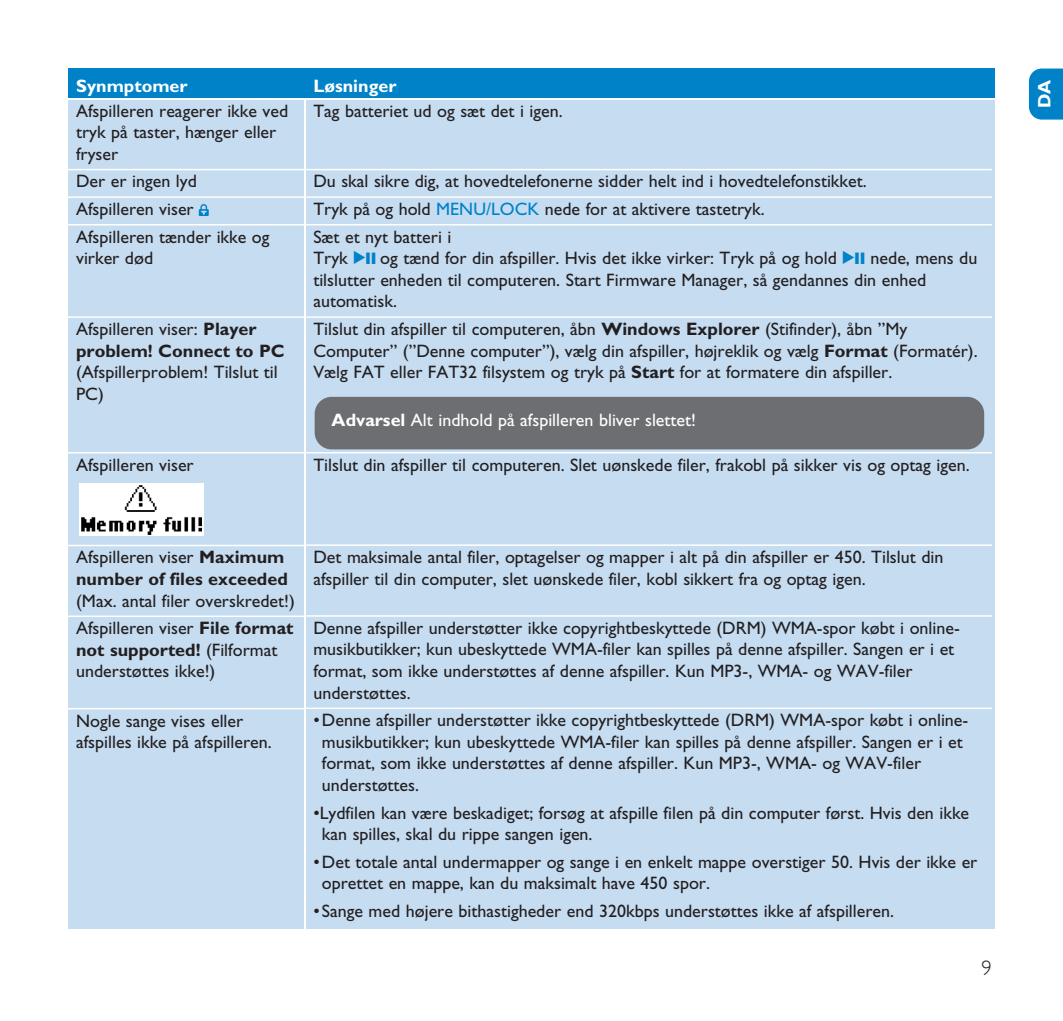
<style>
.page{position:relative;width:1063px;height:1021px;background:#fff}
.page>*{position:absolute;margin:0;border:0;box-sizing:border-box;transform-origin:0 0}
.t1{font:300 21px "Gill Alt One";color:#231f20}
.t2{font:18px/21.6px "Gill Alt One";color:#231f20}
.t3{font:700 18px/21.6px "Gill Alt One";color:#231f20}
.t4{font:18px "Gill Alt One";color:#fff}
.t5{font:700 18px "Gill Alt One";color:#fff}
.s1{font-weight:400}
.s2{color:#0082c8}
.s3{font-family:"Audio Four 4";color:#0082c8}
.s4{font-weight:700}
</style>
<div class="page">
<div style="left:1029px;top:69px;width:34px;height:51px;background:#0082c8"></div>
<div style="left:68px;top:100px;width:235px;height:829px;background:#c5dcf1"></div>
<div style="left:306px;top:100px;width:689px;height:829px;background:#c5dcf1"></div>
<div style="left:68px;top:69px;width:927px;height:29px;background:#0082c8"></div>
<hr style="left:68px;top:169px;width:237px;height:1px;background:#fff">
<hr style="left:68px;top:196px;width:237px;height:2px;background:#fff">
<hr style="left:68px;top:224px;width:237px;height:1px;background:#fff">
<hr style="left:68px;top:316px;width:237px;height:2px;background:#fff">
<hr style="left:68px;top:452px;width:237px;height:1px;background:#fff">
<hr style="left:68px;top:544px;width:237px;height:2px;background:#fff">
<hr style="left:68px;top:615px;width:237px;height:2px;background:#fff">
<hr style="left:68px;top:708px;width:237px;height:1px;background:#fff">
<div style="left:79px;top:483px;width:125px;height:53px;background:#fff"></div>
<img style="left:82px;top:485px;width:119px;height:49px">
<hr style="left:305px;top:169px;width:687px;height:1px;background:#fff">
<hr style="left:305px;top:196px;width:687px;height:2px;background:#fff">
<hr style="left:305px;top:224px;width:687px;height:1px;background:#fff">
<hr style="left:305px;top:316px;width:687px;height:2px;background:#fff">
<hr style="left:305px;top:452px;width:687px;height:1px;background:#fff">
<hr style="left:305px;top:544px;width:687px;height:2px;background:#fff">
<hr style="left:305px;top:615px;width:687px;height:1px;background:#fff">
<hr style="left:305px;top:707px;width:687px;height:2px;background:#fff">
<div style="left:315px;top:397px;width:669px;height:52px;background:#6d6e71;border-radius:17px"></div>
<svg style="left:199px;top:204px;width:10px;height:12px"></svg>
<p class="t5" style="left:76px;top:79px;width:113px">Synmptomer</p>
<p class="t2" style="left:76px;top:102px;width:214px">Afspilleren reagerer ikke ved tryk på taster, hænger eller fryser</p>
<p class="t2" style="left:76px;top:169px;width:195px;line-height:27.6px">Der er ingen lyd<br>Afspilleren viser<br>Afspilleren tænder ikke og</p>
<p class="t2" style="left:76px;top:249px;width:79px">virker død</p>
<p class="t3" style="left:76px;top:320px;width:210px"><span class="s1">Afspilleren viser:</span> Player problem! Connect to PC</p>
<p class="t2" style="left:76px;top:363px;width:203px">(Afspillerproblem! Tilslut til<br>PC)</p>
<p class="t2" style="left:76px;top:455px;width:119px">Afspilleren viser</p>
<p class="t5" style="left:313px;top:79px;width:85px">Løsninger</p>
<p class="t2" style="left:313px;top:102px;width:251px">Tag batteriet ud og sæt det i igen.</p>
<p class="t2" style="left:313px;top:169px;width:555px;line-height:27.6px">Du skal sikre dig, at hovedtelefonerne sidder helt ind i hovedtelefonstikket.<br>Tryk på og hold <span class="s2">MENU/LOCK</span> nede for at aktivere tastetryk.<br>Sæt et nyt batteri i</p>
<p class="t2" style="left:313px;top:249px;width:666px">Tryk <span class="s3">2;</span> og tænd for din afspiller. Hvis det ikke virker: Tryk på og hold <span class="s3">2;</span> nede, mens du tilslutter enheden til computeren. Start Firmware Manager, så gendannes din enhed automatisk.</p>
<p class="t2" style="left:313px;top:320px;width:666px">Tilslut din afspiller til computeren, åbn <span class="s4">Windows Explorer</span> (Stifinder), åbn ”My<br>Computer” (”Denne computer”), vælg din afspiller, højreklik og vælg <span class="s4">Format</span> (Formatér).<br>Vælg FAT eller FAT32 filsystem og tryk på <span class="s4">Start</span> for at formatere din afspiller.</p>
<p class="t4" style="left:332px;top:414px;width:366px"><span class="s4">Advarsel</span> Alt indhold på afspilleren bliver slettet!</p>
<p class="t2" style="left:313px;top:455px;width:658px">Tilslut din afspiller til computeren. Slet uønskede filer, frakobl på sikker vis og optag igen.</p>
<p class="t3" style="left:76px;top:548px;width:213px"><span class="s1">Afspilleren viser</span> Maximum number of files exceeded</p>
<p class="t2" style="left:76px;top:588px;width:220px;line-height:27.6px">(Max. antal filer overskredet!)<br>Afspilleren viser <span class="s4">File format</span></p>
<p class="t2" style="left:76px;top:641px;width:203px"><span class="s4">not supported!</span> (Filformat understøttes ikke!)</p>
<p class="t2" style="left:76px;top:711px;width:197px">Nogle sange vises eller afspilles ikke på afspilleren.</p>
<p class="t2" style="left:313px;top:548px;width:632px">Det maksimale antal filer, optagelser og mapper i alt på din afspiller er 450. Tilslut din afspiller til din computer, slet uønskede filer, kobl sikkert fra og optag igen.</p>
<p class="t2" style="left:313px;top:619px;width:648px">Denne afspiller understøtter ikke copyrightbeskyttede (DRM) WMA-spor købt i online&shy;musikbutikker; kun ubeskyttede WMA-filer kan spilles på denne afspiller. Sangen er i et format, som ikke understøttes af denne afspiller. Kun MP3-, WMA- og WAV-filer understøttes.</p>
<p class="t2" style="left:322px;top:711px;width:648px;text-indent:-9px">•Denne afspiller understøtter ikke copyrightbeskyttede (DRM) WMA-spor købt i online&shy;musikbutikker; kun ubeskyttede WMA-filer kan spilles på denne afspiller. Sangen er i et format, som ikke understøttes af denne afspiller. Kun MP3-, WMA- og WAV-filer understøttes.</p>
<p class="t2" style="left:322px;top:803px;width:649px;text-indent:-9px">•Lydfilen kan være beskadiget; forsøg at afspille filen på din computer først. Hvis den ikke kan spilles, skal du rippe sangen igen.</p>
<p class="t2" style="left:322px;top:852px;width:657px;text-indent:-9px">•Det totale antal undermapper og sange i en enkelt mappe overstiger 50. Hvis der ikke er oprettet en mappe, kan du maksimalt have 450 spor.</p>
<p class="t2" style="left:313px;top:902px;width:582px">•Sange med højere bithastigheder end 320kbps understøttes ikke af afspilleren.</p>
<p class="t1" style="left:981px;top:960px;width:12px">9</p>
<p class="t5" style="left:1038px;top:108px;width:30px;rotate:-90deg">DA</p>
</div>
